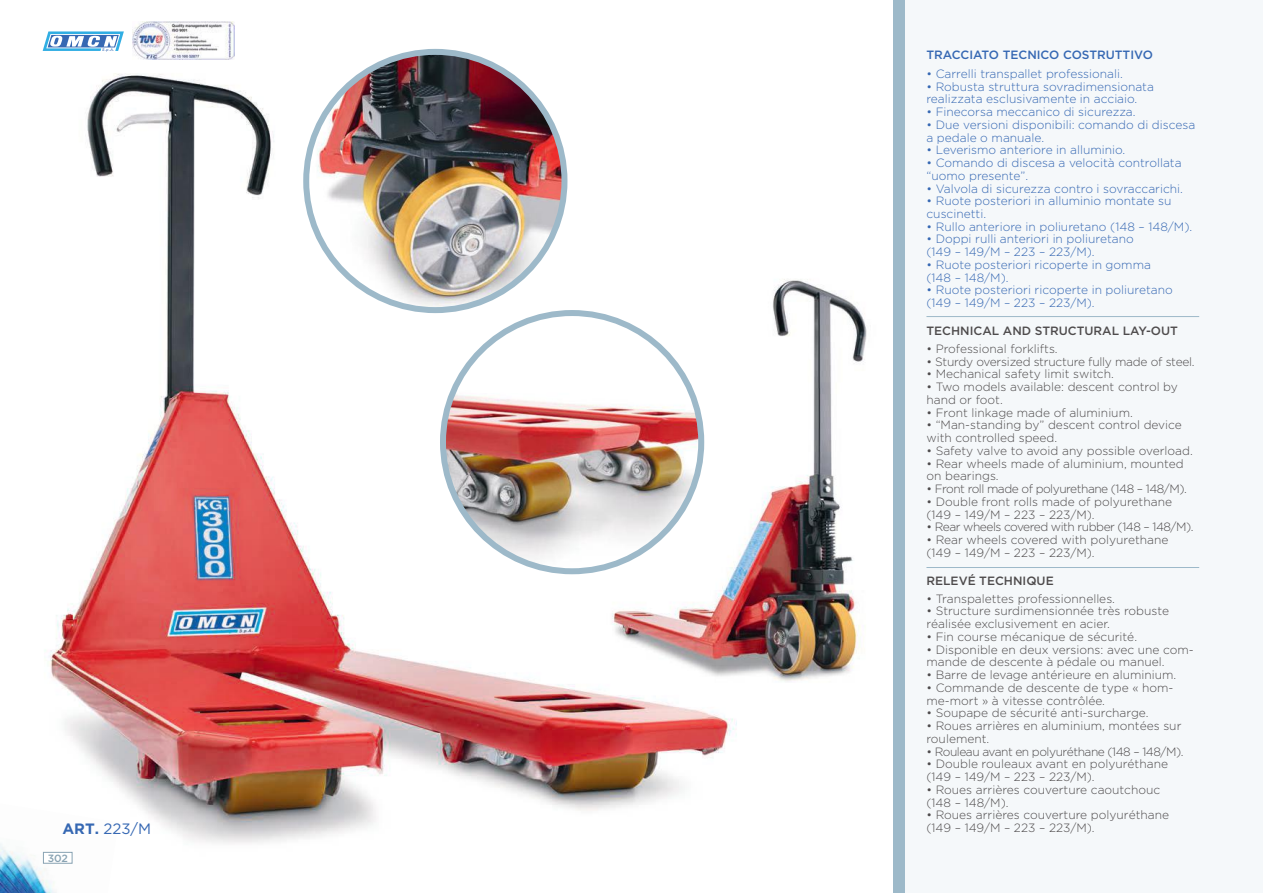
<style>
.page{position:relative;width:1263px;height:893px;background:#fff}
.page>*{position:absolute;margin:0;border:0;box-sizing:border-box;transform-origin:0 0}
.t1{font:15px "Gotham";color:#3668b3}
.t2{font:300 12px/12.8px "Gotham";color:#4e4b4c}
.t3{font:300 12px/12.8px "Gotham";color:#3668b3}
.t4{font:300 12px "Gotham";letter-spacing:-.04em;color:#4e4b4c}
.t5{font:500 12px "Gotham";color:#4e4b4c}
.t6{font:300 12px "Gotham";letter-spacing:-.02em;color:#4e4b4c}
.t7{font:500 12px "Gotham";color:#3668b3}
.t8{font:500 10.5px "Gotham";color:#89a3b3}
.s1{font-weight:700}
</style>
<div class="page">
<img style="left:765px;top:245px;width:129px;height:457px">
<img style="left:0;top:21px;width:765px;height:872px">
<div style="left:899px;top:0;width:364px;height:893px;background:#f5f8fa"></div>
<div style="left:894px;top:0;width:11px;height:893px;background:#9db9c9"></div>
<img style="left:306px;top:52px;width:258px;height:258px;border-radius:129px">
<div style="left:303px;top:49px;width:264px;height:264px;border:6px solid #9db9c9;border-radius:50%"></div>
<img style="left:443px;top:313px;width:258px;height:258px;border-radius:129px">
<div style="left:440px;top:310px;width:264px;height:264px;border:6px solid #9db9c9;border-radius:50%"></div>
<hr style="left:926px;top:316px;width:273px;height:1px;background:#9db9c9">
<hr style="left:926px;top:567px;width:273px;height:1px;background:#9db9c9">
<p class="t1" style="left:62px;top:819px;width:90px"><span class="s1">ART.</span> 223/M</p>
<p class="t8" style="left:48px;top:852px;width:22px">302</p>
<p class="t7" style="left:926px;top:48px;width:228px">TRACCIATO TECNICO COSTRUTTIVO</p>
<p class="t3" style="left:926px;top:67px;width:198px">• Carrelli transpallet professionali.</p>
<p class="t3" style="left:926px;top:80px;width:229px">• Robusta struttura sovradimensionata realizzata esclusivamente in acciaio.</p>
<p class="t3" style="left:926px;top:105px;width:211px">• Finecorsa meccanico di sicurezza.</p>
<p class="t3" style="left:926px;top:118px;width:270px">• Due versioni disponibili: comando di discesa a pedale o manuale.</p>
<p class="t3" style="left:926px;top:143px;width:200px">• Leverismo anteriore in alluminio.</p>
<p class="t3" style="left:926px;top:156px;width:257px">• Comando di discesa a velocità controllata “uomo presente”.</p>
<p class="t3" style="left:926px;top:182px;width:258px">• Valvola di sicurezza contro i sovraccarichi.</p>
<p class="t3" style="left:926px;top:194px;width:246px">• Ruote posteriori in alluminio montate su cuscinetti.</p>
<p class="t3" style="left:926px;top:220px;width:267px">• Rullo anteriore in poliuretano (148 – 148/M).</p>
<p class="t3" style="left:926px;top:233px;width:209px">• Doppi rulli anteriori in poliuretano (149 – 149/M – 223 – 223/M).</p>
<p class="t3" style="left:926px;top:258px;width:226px">• Ruote posteriori ricoperte in gomma (148 – 148/M).</p>
<p class="t3" style="left:926px;top:284px;width:248px">• Ruote posteriori ricoperte in poliuretano (149 – 149/M – 223 – 223/M).</p>
<p class="t5" style="left:926px;top:324px;width:43px">TECHNICA</p>
<p class="t5" style="left:992px;top:324px;width:53px">L AN D STRUCTURA</p>
<p class="t5" style="left:1112px;top:324px;width:49px">L LAY-OUT</p>
<p class="t2" style="left:926px;top:342px;width:133px">• Professional forklifts.</p>
<p class="t6" style="left:926px;top:355px;width:270px">• Sturdy oversized structure fully made of steel.</p>
<p class="t2" style="left:926px;top:368px;width:189px">• Mechanical safety limit switch.</p>
<p class="t2" style="left:926px;top:380px;width:253px">• Two models available: descent control by hand or foot.</p>
<p class="t2" style="left:926px;top:406px;width:208px">• Front linkage made of aluminium.</p>
<p class="t2" style="left:926px;top:419px;width:257px">• “Man-standing by” descent control device with controlled speed.</p>
<p class="t2" style="left:926px;top:444px;width:268px">• Safety valve to avoid any possible overload.</p>
<p class="t2" style="left:926px;top:457px;width:259px">• Rear wheels made of aluminium, mounted on bearings.</p>
<p class="t4" style="left:926px;top:482px;width:262px">• Front roll made of polyurethane (148 – 148/M).</p>
<p class="t2" style="left:926px;top:495px;width:247px">• Double front rolls made of polyurethane (149 – 149/M – 223 – 223/M).</p>
<p class="t4" style="left:926px;top:521px;width:269px">• Rear wheels covered with rubber (148 – 148/M).</p>
<p class="t2" style="left:926px;top:533px;width:243px">• Rear wheels covered with polyurethane (149 – 149/M – 223 – 223/M).</p>
<p class="t5" style="left:926px;top:574px;width:62px">RELEVÉ TEC</p>
<p class="t5" style="left:1004px;top:574px;width:42px">HNIQUE</p>
<p class="t2" style="left:926px;top:592px;width:190px">• Transpalettes professionnelles.</p>
<p class="t2" style="left:926px;top:605px;width:244px">• Structure surdimensionnée très robuste réalisée exclusivement en acier.</p>
<p class="t2" style="left:926px;top:630px;width:212px">• Fin course mécanique de sécurité.</p>
<p class="t2" style="left:926px;top:643px;width:269px">• Disponible en deux versions: avec une com&shy;mande de descente à pédale ou manuel.</p>
<p class="t2" style="left:926px;top:668px;width:251px">• Barre de levage antérieure en aluminium.</p>
<p class="t2" style="left:926px;top:681px;width:248px">• Commande de descente de type « hom&shy;me-mort » à vitesse contrôlée.</p>
<p class="t2" style="left:926px;top:707px;width:224px">• Soupape de sécurité anti-surcharge.</p>
<p class="t2" style="left:926px;top:719px;width:256px">• Roues arrières en aluminium, montées sur roulement.</p>
<p class="t4" style="left:926px;top:745px;width:258px">• Rouleau avant en polyuréthane (148 – 148/M).</p>
<p class="t2" style="left:926px;top:757px;width:243px">• Double rouleaux avant en polyuréthane (149 – 149/M – 223 – 223/M).</p>
<p class="t2" style="left:926px;top:783px;width:235px">• Roues arrières couverture caoutchouc (148 – 148/M).</p>
<p class="t2" style="left:926px;top:808px;width:244px">• Roues arrières couverture polyuréthane (149 – 149/M – 223 – 223/M).</p>
</div>
